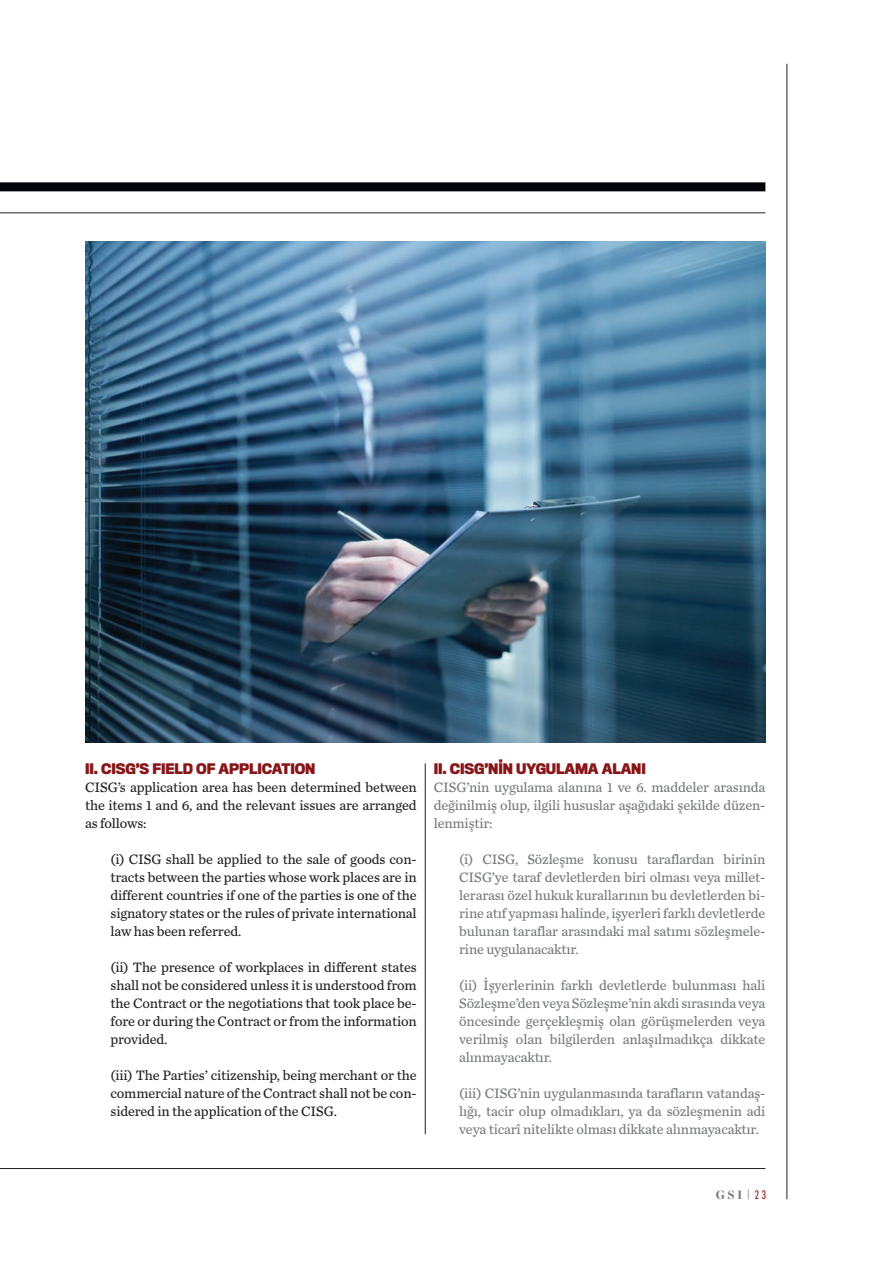
<style>
.page{position:relative;width:893px;height:1263px;background:#fff}
.page>*{position:absolute;margin:0;border:0;box-sizing:border-box;transform-origin:0 0}
.t1{font:14.25px/18px "Chronicle Text G3";letter-spacing:-.01em;color:#76787b;text-align:justify}
.t2{font:14.25px/18px "Chronicle Text G3";letter-spacing:-.01em;color:#231f20;text-align:justify}
.t3{font:700 13.5px "Titling Gothic FB Narrow";letter-spacing:-.01em;color:#871619}
.t4{font:900 12px "Chronicle Display";color:#76787b}
.s1{font-family:"Flama Condensed Basic";font-weight:400}
.s2{font-family:"Flama Condensed Basic";font-weight:400;color:#871619}
</style>
<div class="page">
<div style="left:0;top:182px;width:765px;height:9px;background:#010209"></div>
<hr style="left:0;top:213px;width:765px;height:1px;background:#231f20">
<hr style="left:787px;top:64px;width:1px;height:1135px;background:#231f20">
<hr style="left:0;top:1168px;width:765px;height:1px;background:#231f20">
<hr style="left:425px;top:763px;width:1px;height:371px;background:#231f20">
<img style="left:85px;top:242px;width:680px;height:500px">
<p class="t3" style="left:85px;top:759px;width:232px">II. CISG’S FIELD OF APPLICATION</p>
<p class="t2" style="left:85px;top:777px;width:333px">CISG’s application area has been determined between the items 1 and 6, and the relevant issues are arranged as follows:</p>
<p class="t2" style="left:111px;top:849px;width:308px">(i) CISG shall be applied to the sale of goods con&shy;tracts between the parties whose work places are in different countries if one of the parties is one of the signatory states or the rules of private international law has been referred.</p>
<p class="t2" style="left:111px;top:957px;width:308px">(ii) The presence of workplaces in different states shall not be considered unless it is understood from the Contract or the negotiations that took place be&shy;fore or during the Contract or from the information provided.</p>
<p class="t2" style="left:111px;top:1065px;width:308px">(iii) The Parties’ citizenship, being merchant or the commercial nature of the Contract shall not be con&shy;sidered in the application of the CISG.</p>
<p class="t3" style="left:434px;top:759px;width:214px">II. CISG’NİN UYGULAMA ALANI</p>
<p class="t1" style="left:434px;top:777px;width:333px">CISG’nin uygulama alanına 1 ve 6. maddeler arasında değinilmiş olup, ilgili hususlar aşağıdaki şekilde düzen&shy;lenmiştir:</p>
<p class="t1" style="left:459px;top:849px;width:308px">(i) CISG, Sözleşme konusu taraflardan birinin CISG’ye taraf devletlerden biri olması veya millet&shy;lerarası özel hukuk kurallarının bu devletlerden bi&shy;rine atıf yapması halinde, işyerleri farklı devletlerde bulunan taraflar arasındaki mal satımı sözleşmele&shy;rine uygulanacaktır.</p>
<p class="t1" style="left:459px;top:975px;width:308px">(ii) İşyerlerinin farklı devletlerde bulunması hali Sözleşme’den veya Sözleşme’nin akdi sırasında veya öncesinde gerçekleşmiş olan görüşmelerden veya verilmiş olan bilgilerden anlaşılmadıkça dikkate alınmayacaktır.</p>
<p class="t1" style="left:459px;top:1083px;width:308px">(iii) CISG’nin uygulanmasında tarafların vatandaş&shy;lığı, tacir olup olmadıkları, ya da sözleşmenin adi veya ticarî nitelikte olması dikkate alınmayacaktır.</p>
<p class="t4" style="left:716px;top:1185px;width:52px">GSI <span class="s1">|</span> <span class="s2">23</span></p>
</div>
